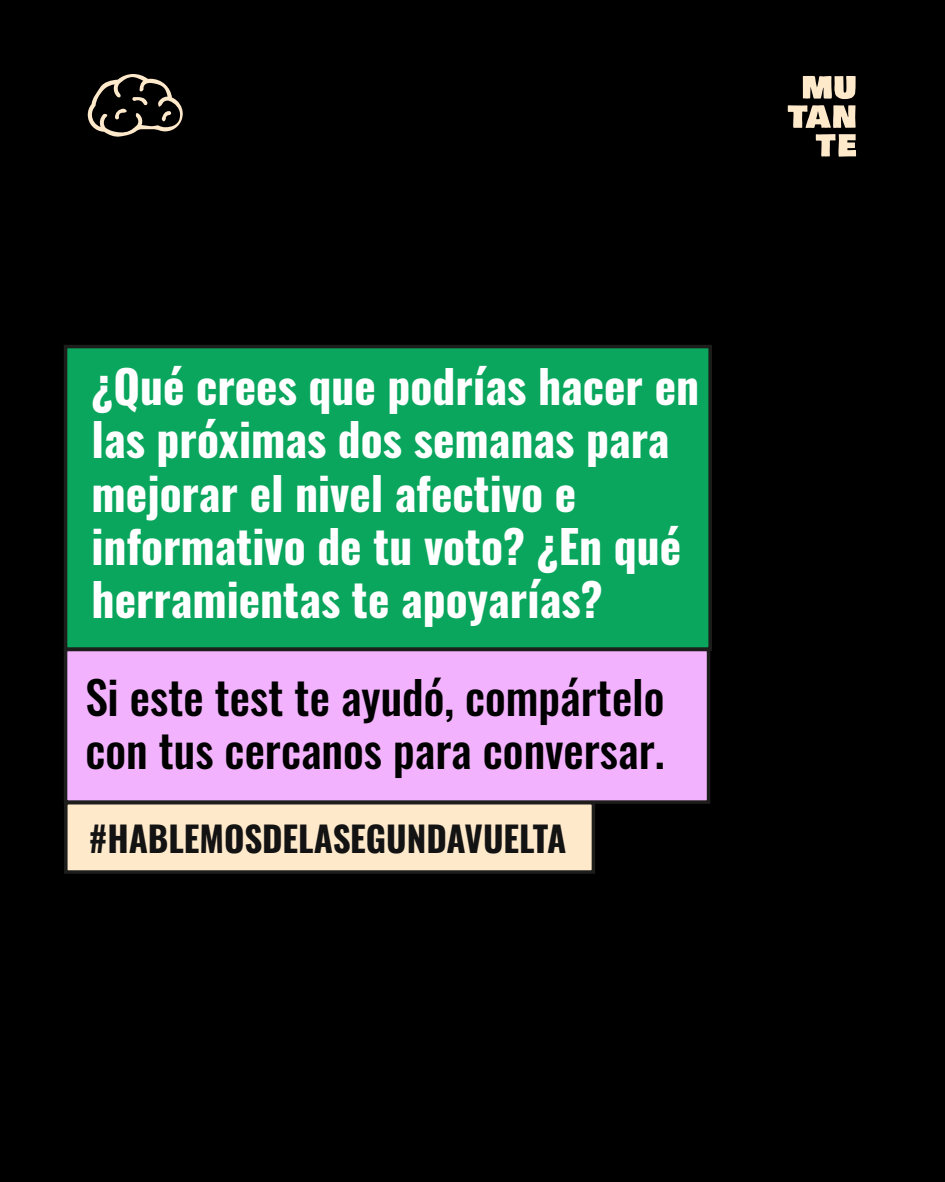
<style>
.page{position:relative;width:945px;height:1182px;background:#fff}
.page>*{position:absolute;margin:0;border:0;box-sizing:border-box;transform-origin:0 0}
.t1{font:700 45.5px/53.4px "Oswald";color:#fff}
.t2{font:500 45.5px/53.4px "Oswald";color:#000}
.t3{font:700 35px "Oswald";color:#131313}
</style>
<div class="page">
<div style="left:0;top:0;width:945px;height:1181px;background:#000"></div>
<div style="left:64px;top:345px;width:648px;height:306px;background:#0aa65d;border:4px solid #1d1d1b"></div>
<div style="left:64px;top:647px;width:646px;height:156px;background:#f3b2fd;border:4px solid #1d1d1b"></div>
<div style="left:64px;top:800px;width:531px;height:73px;background:#ffe9cb;border:4px solid #1d1d1b"></div>
<svg style="left:803px;top:76px;width:53px;height:23px"></svg>
<svg style="left:788px;top:105px;width:68px;height:23px"></svg>
<svg style="left:816px;top:134px;width:40px;height:23px"></svg>
<svg style="left:88px;top:74px;width:95px;height:63px"></svg>
<p class="t1" style="left:92px;top:355px;width:609px">¿Qué crees que podrías hacer en las próximas dos semanas para mejorar el nivel afectivo e informativo de tu voto? ¿En qué herramientas te apoyarías?</p>
<p class="t2" style="left:85px;top:666px;width:581px">Si este test te ayudó, compártelo con tus cercanos para conversar.</p>
<p class="t3" style="left:89px;top:807px;width:479px">#HABLEMOSDELASEGUNDAVUELTA</p>
</div>
